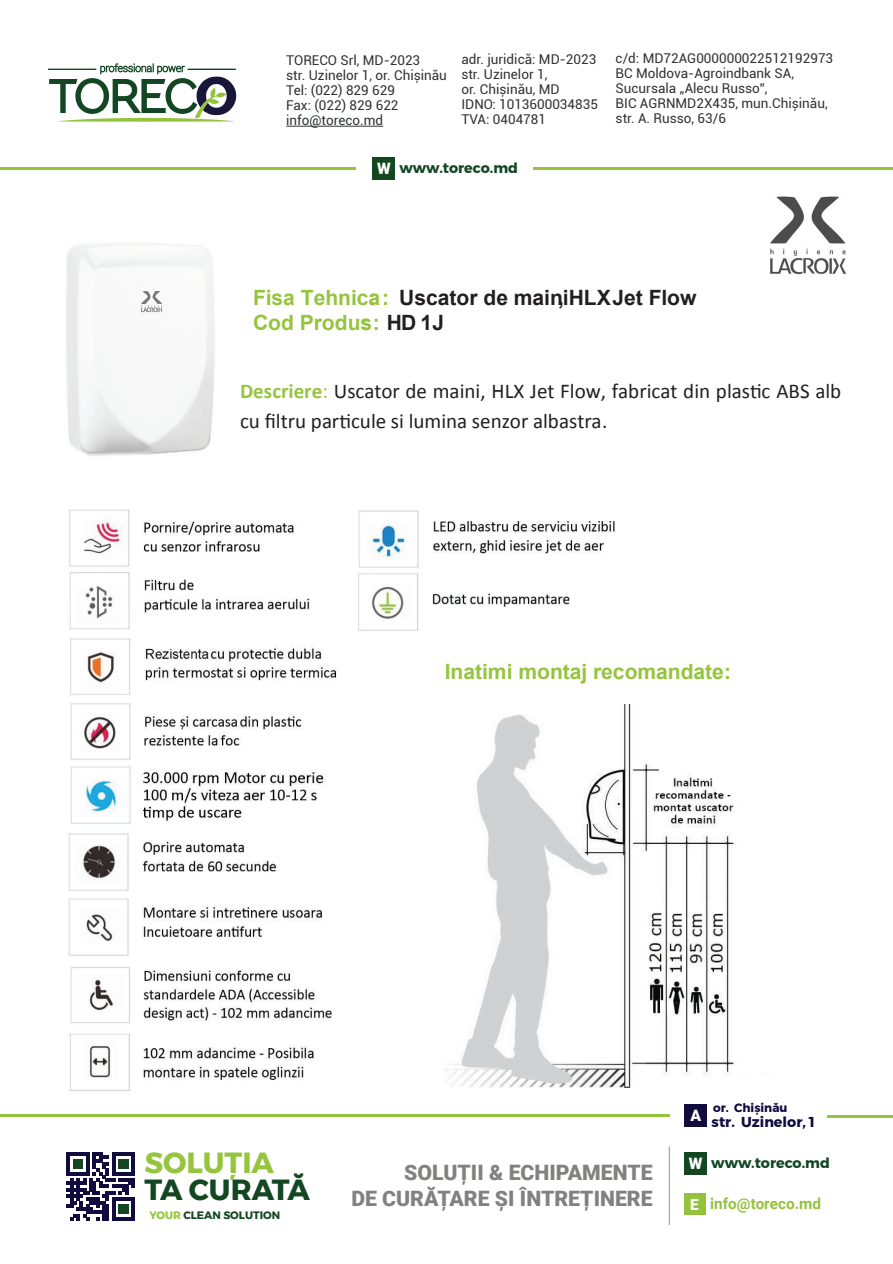
<style>
.page{position:relative;width:893px;height:1264px;background:#fff}
.page>*{position:absolute;margin:0;border:0;box-sizing:border-box;transform-origin:0 0}
.t1{font:700 28.95px "Montserrat";letter-spacing:-.035em;color:#134721}
.t2{font:700 28.95px "Montserrat";color:#94c53c}
.t3{font:900 21.3px/25.5px "Roboto";color:#818280;text-align:right}
.t4{font:21px/29.4px "Calibri";color:#231f20}
.t5{font:700 21px/25.2px "Arial";color:#231f20}
.t6{font:700 21px "Arial";color:#94c53c}
.t7{font:700 15.3px "Roboto";color:#94c23d}
.t8{font:700 14.25px "Montserrat";color:#114723}
.t9{font:700 14.25px "Montserrat";color:#110c3e}
.t10{font:13.5px/15px "Roboto";color:#313232}
.t11{font:700 12px "Montserrat";color:#110c3e}
.t12{font:700 10.8px "Montserrat";color:#134721}
.s1{font-family:"Roboto";font-weight:900;font-size:15.75px;color:#fff}
.s2{color:#94c53c}
.s3{font-weight:700;color:#94c53c}
.s4{font-weight:900;color:#fff}
</style>
<div class="page">
<img style="left:770px;top:196px;width:76px;height:79px">
<img style="left:66px;top:244px;width:149px;height:212px">
<hr style="left:669px;top:1146px;width:1px;height:78px;background:#a7abb2">
<div style="left:684px;top:1192px;width:21px;height:22px;background:#94c23d"></div>
<div style="left:684px;top:1151px;width:22px;height:23px;background:#134722"></div>
<svg style="left:67px;top:1152px;width:68px;height:67px"></svg>
<hr style="left:827px;top:1114px;width:66px;height:3px;background:#94c53c">
<div style="left:684px;top:1104px;width:23px;height:22px;background:#110c3e"></div>
<hr style="left:0;top:1114px;width:669px;height:3px;background:#94c53c">
<hr style="left:286px;top:126px;width:97px;height:1px;background:#313232">
<svg style="left:48px;top:63px;width:188px;height:59px"></svg>
<hr style="left:533px;top:167px;width:360px;height:3px;background:#94c53c">
<div style="left:372px;top:157px;width:23px;height:23px;background:#134722"></div>
<hr style="left:0;top:167px;width:355px;height:3px;background:#94c53c">
<img style="left:445px;top:704px;width:290px;height:383px">
<img style="left:69px;top:509px;width:225px;height:58px">
<img style="left:70px;top:766px;width:254px;height:58px">
<img style="left:69px;top:572px;width:241px;height:57px">
<img style="left:68px;top:833px;width:210px;height:58px">
<img style="left:358px;top:510px;width:257px;height:58px">
<img style="left:68px;top:898px;width:254px;height:58px">
<img style="left:358px;top:573px;width:212px;height:58px">
<img style="left:70px;top:638px;width:267px;height:57px">
<img style="left:70px;top:703px;width:232px;height:57px">
<img style="left:70px;top:967px;width:262px;height:56px">
<img style="left:69px;top:1033px;width:246px;height:57px">
<p class="t10" style="left:286px;top:52px;width:162px">TORECO Srl, MD-2023<br>str. Uzinelor 1, or. Chișinău<br>Tel: (022) 829 629<br>Fax: (022) 829 622 info@toreco.md</p>
<p class="t10" style="left:461px;top:51px;width:138px">adr. juridică: MD-2023 str. Uzinelor 1,<br>or. Chișinău, MD<br>IDNO: 1013600034835<br>TVA: 0404781</p>
<p class="t10" style="left:616px;top:50px;width:219px">c/d: MD72AG000000022512192973<br>BC Moldova-Agroindbank SA,<br>Sucursala „Alecu Russo”,<br>BIC AGRNMD2X435, mun.Chișinău, str. A. Russo, 63/6</p>
<p class="t8" style="left:377px;top:156px;width:142px"><span class="s1">W</span> www.toreco.md</p>
<h3 class="t5" style="left:253px;top:285px;width:445px"><span class="s2">Fisa Tehnica: :</span> Uscator de main,iHLXJet Flow<br><span class="s2">Cod Produs: :</span> HD 1J</h3>
<h3 class="t4" style="left:240px;top:376px;width:603px"><span class="s3">Descriere</span><span class="s2">:</span> Uscator de maini, HLX Jet Flow, fabricat din plastic ABS alb cu filtru particule si lumina senzor albastra.</h3>
<h3 class="t6" style="left:445px;top:656px;width:288px">Inatimi montaj recomandate:</h3>
<h1 class="t2" style="left:144px;top:1139px;width:131px">SOLUȚIA</h1>
<h1 class="t1" style="left:144px;top:1166px;width:167px">TA CURATĂ</h1>
<p class="t12" style="left:149px;top:1206px;width:132px"><span class="s2">YOUR</span> CLEAN SOLUTION</p>
<h2 class="t3" style="left:351px;top:1158px;width:303px">SOLUȚII &amp; ECHIPAMENTE<br>DE CURĂȚARE ȘI ÎNTREȚINERE</h2>
<p class="t11" style="left:713px;top:1098px;width:76px">or. Chișinău</p>
<p class="t9" style="left:690px;top:1110px;width:126px"><sup>A</sup> str. Uzinelor, 1</p>
<p class="t8" style="left:689px;top:1150px;width:142px"><span class="s1">W</span> www.toreco.md</p>
<p class="t7" style="left:690px;top:1192px;width:132px"><span class="s4">E</span> info@toreco.md</p>
</div>
